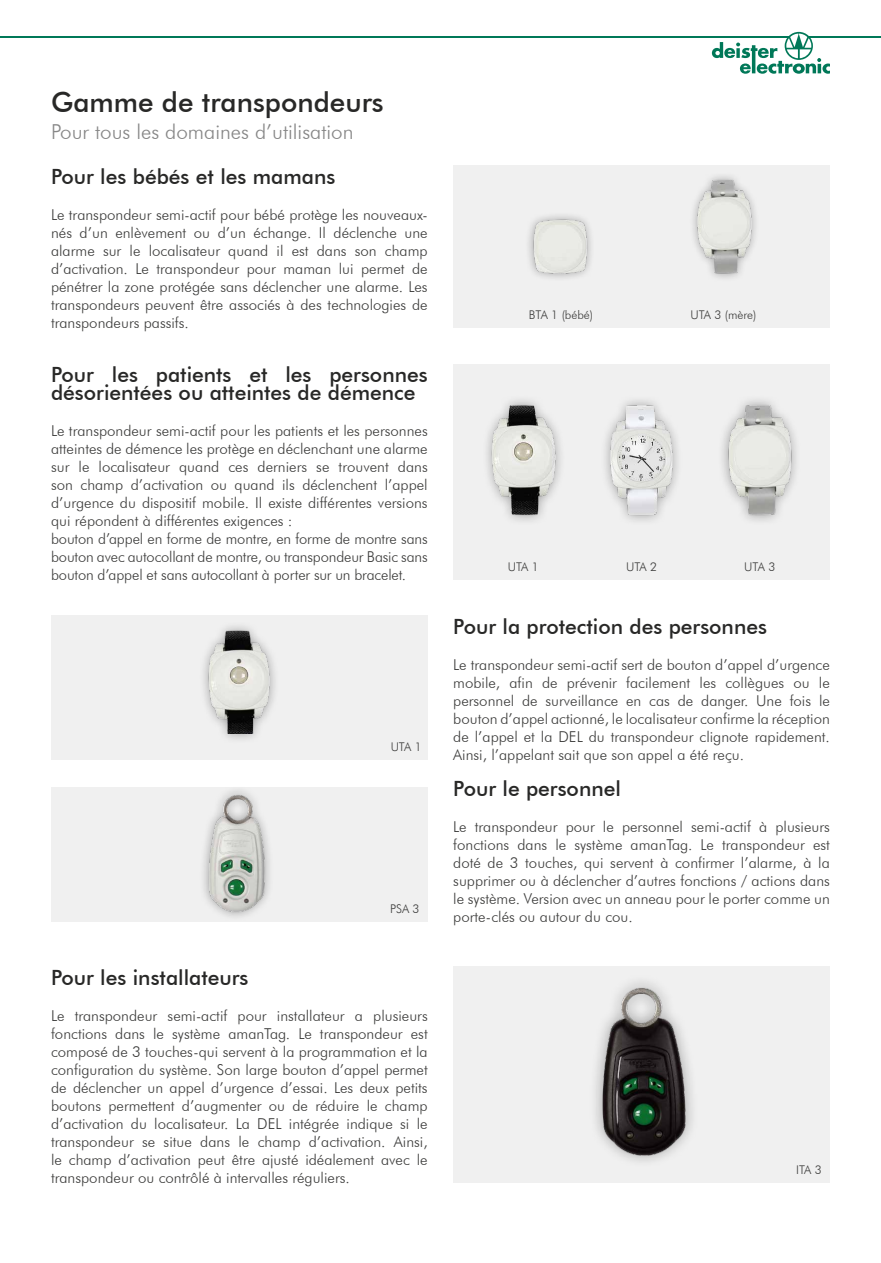
<style>
.page{position:relative;width:881px;height:1263px;background:#fff}
.page>*{position:absolute;margin:0;border:0;box-sizing:border-box;transform-origin:0 0}
.t1{font:500 27.75px "Futura BT";color:#282827}
.t2{font:500 21px/18px "Futura BT";color:#282827}
.t3{font:300 20.7px "Futura BT";color:#878787}
.t4{font:300 15px/18px "Futura BT";color:#3c3c3b;text-align:justify}
.t5{font:300 12px "Futura BT";color:#3c3c3b}
</style>
<div class="page">
<div style="left:453px;top:967px;width:376px;height:216px;background:#f0f0f0"></div>
<div style="left:51px;top:616px;width:376px;height:144px;background:#f0f0f0"></div>
<div style="left:51px;top:787px;width:376px;height:135px;background:#f0f0f0"></div>
<div style="left:453px;top:166px;width:376px;height:162px;background:#f0f0f0"></div>
<div style="left:453px;top:364px;width:376px;height:216px;background:#f0f0f0"></div>
<div style="left:199px;top:621px;width:81px;height:123px;background:#000;opacity:.35"></div>
<img style="left:207px;top:623px;width:64px;height:110px">
<div style="left:199px;top:786px;width:75px;height:136px;background:#000;opacity:.35"></div>
<img style="left:208px;top:794px;width:63px;height:119px">
<div style="left:589px;top:974px;width:109px;height:194px;background:#000;opacity:.35"></div>
<img style="left:600px;top:986px;width:86px;height:170px">
<div style="left:525px;top:211px;width:70px;height:71px;background:#000;opacity:.35"></div>
<img style="left:532px;top:219px;width:57px;height:56px">
<div style="left:688px;top:171px;width:71px;height:111px;background:#000;opacity:.35"></div>
<img style="left:695px;top:179px;width:56px;height:97px">
<div style="left:717px;top:395px;width:84px;height:130px;background:#000;opacity:.35"></div>
<img style="left:726px;top:404px;width:66px;height:114px">
<div style="left:599px;top:395px;width:83px;height:130px;background:#000;opacity:.35"></div>
<img style="left:608px;top:404px;width:66px;height:114px">
<div style="left:481px;top:395px;width:84px;height:130px;background:#000;opacity:.35"></div>
<img style="left:490px;top:404px;width:66px;height:114px">
<hr style="left:0;top:36px;width:880px;height:2px;background:#007858">
<svg style="left:711px;top:32px;width:118px;height:42px"></svg>
<h1 class="t1" style="left:51px;top:85px;width:334px">Gamme de transpondeurs</h1>
<h3 class="t3" style="left:51px;top:119px;width:304px">Pour tous les domaines d’utilisation</h3>
<h2 class="t2" style="left:51px;top:167px;width:286px">Pour les bébés et les mamans</h2>
<p class="t4" style="left:51px;top:205px;width:378px">Le transpondeur semi-actif pour bébé protège les nouveaux&shy;nés d’un enlèvement ou d’un échange. Il déclenche une alarme sur le localisateur quand il est dans son champ d’activation. Le transpondeur pour maman lui permet de pénétrer la zone protégée sans déclencher une alarme. Les transpondeurs peuvent être associés à des technologies de transpondeurs passifs.</p>
<h2 class="t2" style="left:51px;top:365px;width:378px">Pour les patients et les personnes désorientées ou atteintes de démence</h2>
<p class="t4" style="left:51px;top:421px;width:378px;text-align:left">Le transpondeur semi-actif pour les patients et les personnes atteintes de démence les protège en déclenchant une alarme sur le localisateur quand ces derniers se trouvent dans son champ d’activation ou quand ils déclenchent l’appel d’urgence du dispositif mobile. Il existe différentes versions qui répondent à différentes exigences :<br>bouton d’appel en forme de montre, en forme de montre sans bouton avec autocollant de montre, ou transpondeur Basic sans bouton d’appel et sans autocollant à porter sur un bracelet.</p>
<p class="t5" style="left:390px;top:739px;width:32px">UTA 1</p>
<p class="t5" style="left:390px;top:901px;width:31px">PSA 3</p>
<h2 class="t2" style="left:51px;top:968px;width:199px">Pour les installateurs</h2>
<p class="t4" style="left:51px;top:1006px;width:378px">Le transpondeur semi-actif pour installateur a plusieurs fonctions dans le système amanTag. Le transpondeur est composé de 3 touches-qui servent à la programmation et la configuration du système. Son large bouton d’appel permet de déclencher un appel d’urgence d’essai. Les deux petits boutons permettent d’augmenter ou de réduire le champ d’activation du localisateur. La DEL intégrée indique si le transpondeur se situe dans le champ d’activation. Ainsi, le champ d’activation peut être ajusté idéalement avec le transpondeur ou contrôlé à intervalles réguliers.</p>
<p class="t5" style="left:528px;top:307px;width:66px">BTA 1 (bébé)</p>
<p class="t5" style="left:690px;top:307px;width:68px">UTA 3 (mère)</p>
<p class="t5" style="left:507px;top:559px;width:32px">UTA 1</p>
<p class="t5" style="left:626px;top:559px;width:32px">UTA 2</p>
<p class="t5" style="left:744px;top:559px;width:32px">UTA 3</p>
<h2 class="t2" style="left:453px;top:617px;width:315px">Pour la protection des personnes</h2>
<p class="t4" style="left:453px;top:655px;width:378px">Le transpondeur semi-actif sert de bouton d’appel d’urgence mobile, afin de prévenir facilement les collègues ou le personnel de surveillance en cas de danger. Une fois le bouton d’appel actionné, le localisateur confirme la réception de l’appel et la DEL du transpondeur clignote rapidement.<br>Ainsi, l’appelant sait que son appel a été reçu.</p>
<h2 class="t2" style="left:453px;top:779px;width:169px">Pour le personnel</h2>
<p class="t4" style="left:453px;top:817px;width:378px">Le transpondeur pour le personnel semi-actif à plusieurs fonctions dans le système amanTag. Le transpondeur est doté de 3 touches, qui servent à confirmer l’alarme, à la supprimer ou à déclencher d’autres fonctions / actions dans le système. Version avec un anneau pour le porter comme un porte-clés ou autour du cou.</p>
<p class="t5" style="left:795px;top:1162px;width:27px">ITA 3</p>
</div>
